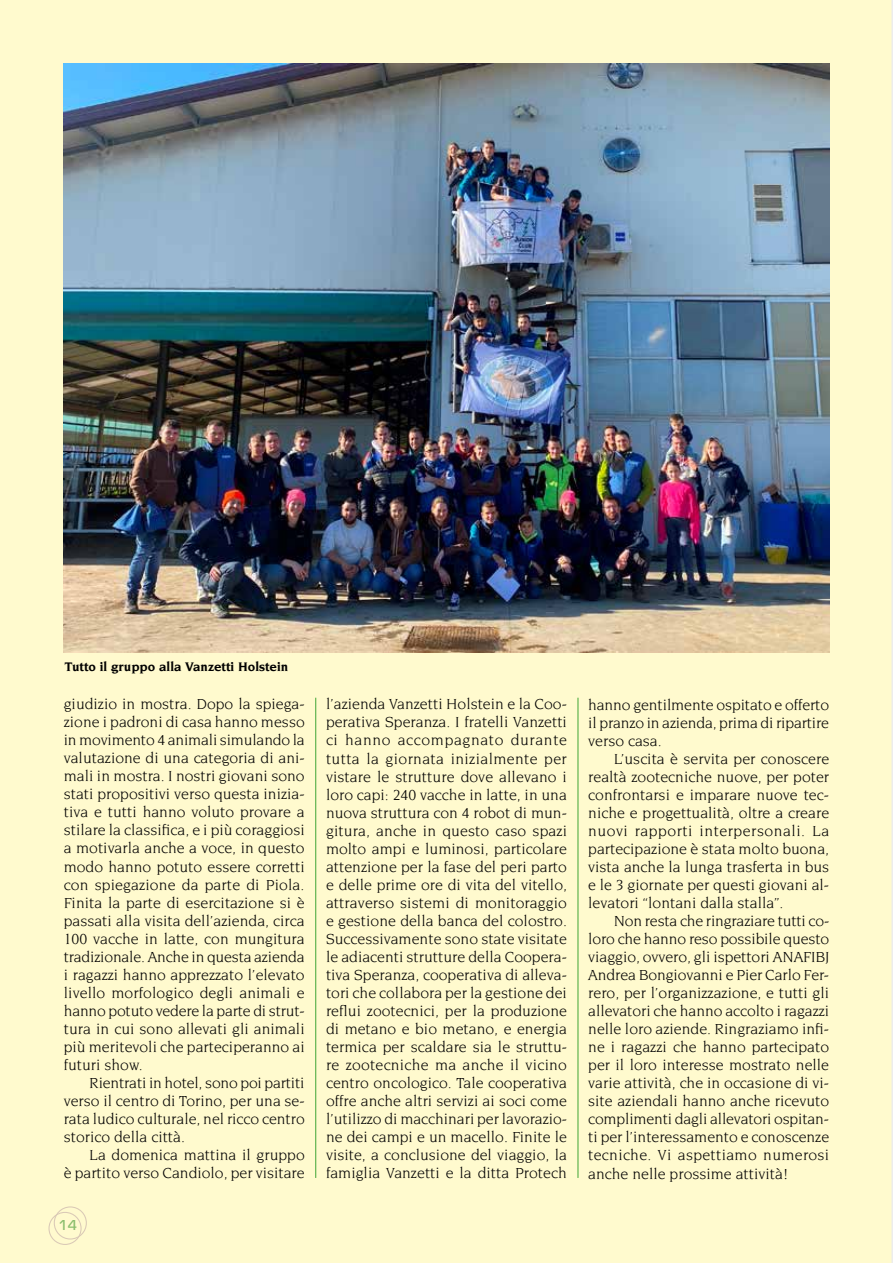
<style>
.page{position:relative;width:893px;height:1263px;background:#ffface}
.page>*{position:absolute;margin:0;border:0;box-sizing:border-box;transform-origin:0 0}
.t1{font:15.75px/18px "Novarese Std";color:#000;text-align:justify}
.t2{font:500 15px "Eurostile";color:#8bbe6d}
.t3{font:700 13.5px "Novarese Std";color:#000}
</style>
<div class="page">
<div style="left:48px;top:1212px;width:34px;height:33px;border:1px solid #dac9b6;border-radius:50%"></div>
<div style="left:54px;top:1206px;width:33px;height:33px;border:1px solid #dac9b6;border-radius:50%"></div>
<hr style="left:578px;top:698px;width:1px;height:480px;background:#3fa535">
<hr style="left:315px;top:698px;width:1px;height:480px;background:#3fa535">
<img style="left:64px;top:64px;width:765px;height:589px">
<p class="t3" style="left:65px;top:659px;width:225px">Tutto il gruppo alla Vanzetti Holstein</p>
<p class="t1" style="left:64px;top:695px;width:243px">giudizio in mostra. Dopo la spiega&shy;zione i padroni di casa hanno messo in movimento 4 animali simulando la valutazione di una categoria di ani&shy;mali in mostra. I nostri giovani sono stati propositivi verso questa inizia&shy;tiva e tutti hanno voluto provare a stilare la classifica, e i più coraggiosi a motivarla anche a voce, in questo modo hanno potuto essere corretti con spiegazione da parte di Piola.<br>Finita la parte di esercitazione si è passati alla visita dell’azienda, circa 100 vacche in latte, con mungitura tradizionale. Anche in questa azienda i ragazzi hanno apprezzato l’elevato livello morfologico degli animali e hanno potuto vedere la parte di strut&shy;tura in cui sono allevati gli animali più meritevoli che parteciperanno ai futuri show.</p>
<p class="t1" style="left:64px;top:1073px;width:242px;text-indent:26px">Rientrati in hotel, sono poi partiti verso il centro di Torino, per una se&shy;rata ludico culturale, nel ricco centro storico della città.</p>
<p class="t1" style="left:64px;top:1146px;width:242px;text-align:right">La domenica mattina il gruppo<br>è partito verso Candiolo, per visitare</p>
<p class="t2" style="left:58px;top:1214px;width:20px">14</p>
<p class="t1" style="left:326px;top:695px;width:243px">l’azienda Vanzetti Holstein e la Coo&shy;perativa Speranza. I fratelli Vanzetti ci hanno accompagnato durante tutta la giornata inizialmente per vistare le strutture dove allevano i loro capi: 240 vacche in latte, in una nuova struttura con 4 robot di mun&shy;gitura, anche in questo caso spazi molto ampi e luminosi, particolare attenzione per la fase del peri parto e delle prime ore di vita del vitello, attraverso sistemi di monitoraggio e gestione della banca del colostro.<br>Successivamente sono state visitate le adiacenti strutture della Coopera&shy;tiva Speranza, cooperativa di alleva&shy;tori che collabora per la gestione dei reflui zootecnici, per la produzione di metano e bio metano, e energia termica per scaldare sia le struttu&shy;re zootecniche ma anche il vicino centro oncologico. Tale cooperativa offre anche altri servizi ai soci come l’utilizzo di macchinari per lavorazio&shy;ne dei campi e un macello. Finite le visite, a conclusione del viaggio, la famiglia Vanzetti e la ditta Protech</p>
<p class="t1" style="left:588px;top:695px;width:242px">hanno gentilmente ospitato e offerto il pranzo in azienda, prima di ripartire verso casa.</p>
<p class="t1" style="left:588px;top:749px;width:242px;text-indent:26px">L’uscita è servita per conoscere realtà zootecniche nuove, per poter confrontarsi e imparare nuove tec&shy;niche e progettualità, oltre a creare nuovi rapporti interpersonali. La partecipazione è stata molto buona, vista anche la lunga trasferta in bus e le 3 giornate per questi giovani al&shy;levatori “lontani dalla stalla”.</p>
<p class="t1" style="left:588px;top:912px;width:243px;text-indent:26px">Non resta che ringraziare tutti co&shy;loro che hanno reso possibile questo viaggio, ovvero, gli ispettori ANAFIBJ Andrea Bongiovanni e Pier Carlo Fer&shy;rero, per l’organizzazione, e tutti gli allevatori che hanno accolto i ragazzi nelle loro aziende. Ringraziamo infi&shy;ne i ragazzi che hanno partecipato per il loro interesse mostrato nelle varie attività, che in occasione di vi&shy;site aziendali hanno anche ricevuto complimenti dagli allevatori ospitan&shy;ti per l’interessamento e conoscenze tecniche. Vi aspettiamo numerosi anche nelle prossime attività!</p>
</div>
